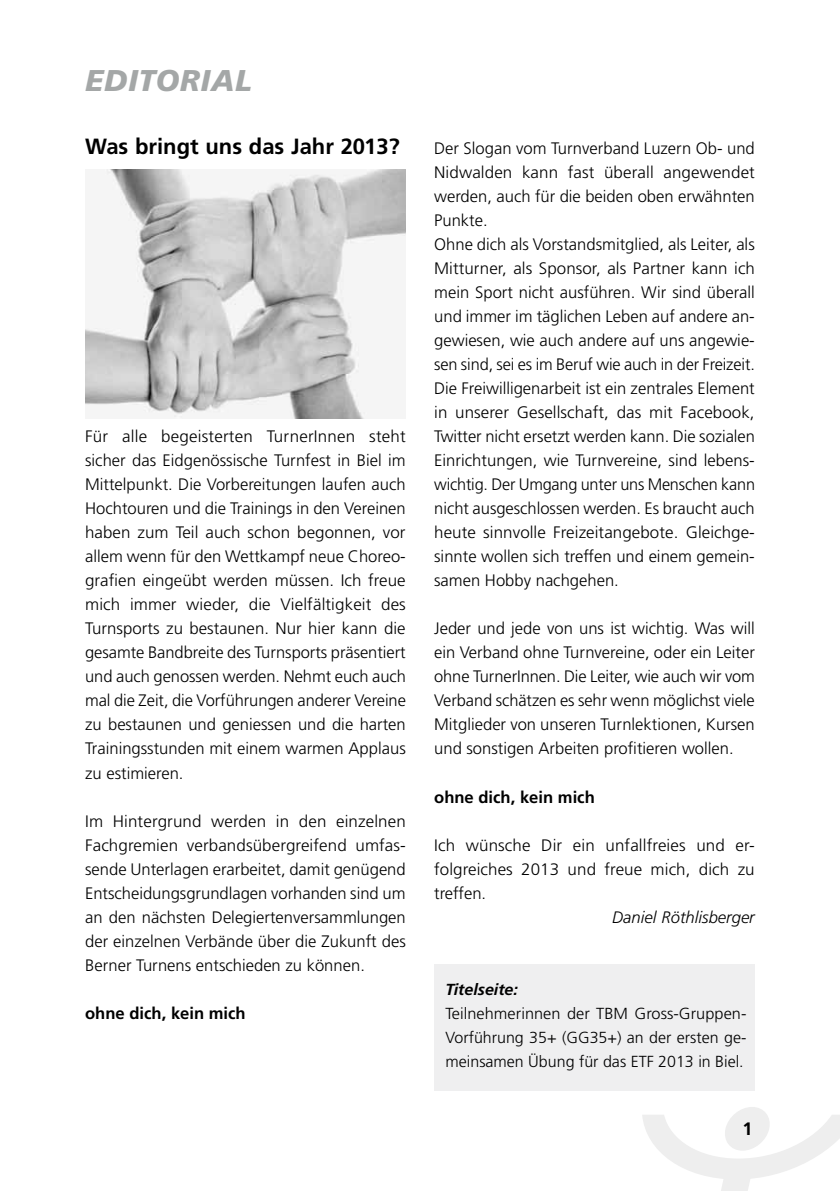
<style>
.page{position:relative;width:840px;height:1191px;background:#fff}
.page>*{position:absolute;margin:0;border:0;box-sizing:border-box;transform-origin:0 0}
.t1{font:italic 900 30px "Frutiger";color:#a4a7a7}
.t2{font:700 22px "Frutiger";color:#000}
.t3{font:700 18px "Frutiger";color:#000}
.t4{font:300 16.6px/24px "Frutiger";color:#000;text-align:justify}
.t5{font:700 16.6px "Frutiger";color:#000}
.t6{font:italic 300 16.6px "Frutiger";color:#000}
.t7{font:300 16px/24px "Frutiger";color:#000;text-align:justify}
.t8{font:italic 700 16px "Frutiger";color:#000}
</style>
<div class="page">
<svg style="left:642px;top:1107px;width:197px;height:84px"></svg>
<div style="left:434px;top:964px;width:320px;height:127px;background:#efeff0"></div>
<img style="left:85px;top:169px;width:320px;height:249px">
<h1 class="t1" style="left:85px;top:63px;width:114px">EDITORIAL</h1>
<h2 class="t2" style="left:85px;top:134px;width:316px">Was bringt uns das Jahr 2013?</h2>
<p class="t4" style="left:85px;top:425px;width:322px">Für alle begeisterten TurnerInnen steht sicher das Eidgenössische Turnfest in Biel im Mittelpunkt. Die Vorbereitungen laufen auch Hochtouren und die Trainings in den Vereinen haben zum Teil auch schon begonnen, vor allem wenn für den Wettkampf neue Choreo&shy;grafien eingeübt werden müssen. Ich freue mich immer wieder, die Vielfältigkeit des Turnsports zu bestaunen. Nur hier kann die gesamte Bandbreite des Turnsports präsentiert und auch genossen werden. Nehmt euch auch mal die Zeit, die Vorführungen anderer Vereine zu bestaunen und geniessen und die harten Trainingsstunden mit einem warmen Applaus zu estimieren.</p>
<p class="t4" style="left:85px;top:809px;width:322px">Im Hintergrund werden in den einzelnen Fachgremien verbandsübergreifend umfas&shy;sende Unterlagen erarbeitet, damit genügend Entscheidungsgrundlagen vorhanden sind um an den nächsten Delegiertenversammlungen der einzelnen Verbände über die Zukunft des Berner Turnens entschieden zu können.</p>
<p class="t5" style="left:85px;top:1003px;width:162px">ohne dich, kein mich</p>
<p class="t4" style="left:434px;top:137px;width:322px;text-align:left">Der Slogan vom Turnverband Luzern Ob- und Nidwalden kann fast überall angewendet werden, auch für die beiden oben erwähnten Punkte.<br>Ohne dich als Vorstandsmitglied, als Leiter, als Mitturner, als Sponsor, als Partner kann ich mein Sport nicht ausführen. Wir sind überall und immer im täglichen Leben auf andere an&shy;gewiesen, wie auch andere auf uns angewie&shy;sen sind, sei es im Beruf wie auch in der Freizeit.<br>Die Freiwilligenarbeit ist ein zentrales Element in unserer Gesellschaft, das mit Facebook, Twitter nicht ersetzt werden kann. Die sozialen Einrichtungen, wie Turnvereine, sind lebens&shy;wichtig. Der Umgang unter uns Menschen kann nicht ausgeschlossen werden. Es braucht auch heute sinnvolle Freizeitangebote. Gleichge&shy;sinnte wollen sich treffen und einem gemein&shy;samen Hobby nachgehen.</p>
<p class="t4" style="left:434px;top:617px;width:322px">Jeder und jede von uns ist wichtig. Was will ein Verband ohne Turnvereine, oder ein Leiter ohne TurnerInnen. Die Leiter, wie auch wir vom Verband schätzen es sehr wenn möglichst viele Mitglieder von unseren Turnlektionen, Kursen und sonstigen Arbeiten profitieren wollen.</p>
<p class="t5" style="left:434px;top:787px;width:162px">ohne dich, kein mich</p>
<p class="t4" style="left:434px;top:833px;width:322px">Ich wünsche Dir ein unfallfreies und er&shy;folgreiches 2013 und freue mich, dich zu treffen.</p>
<p class="t6" style="left:612px;top:907px;width:144px">Daniel Röthlisberger</p>
<p class="t8" style="left:445px;top:979px;width:74px">Titelseite:</p>
<p class="t7" style="left:445px;top:1001px;width:302px">Teilnehmerinnen der TBM Gross-Gruppen-Vorführung 35+ (GG35+) an der ersten ge&shy;meinsamen Übung für das ETF 2013 in Biel.</p>
<p class="t3" style="left:742px;top:1118px;width:12px">1</p>
</div>
